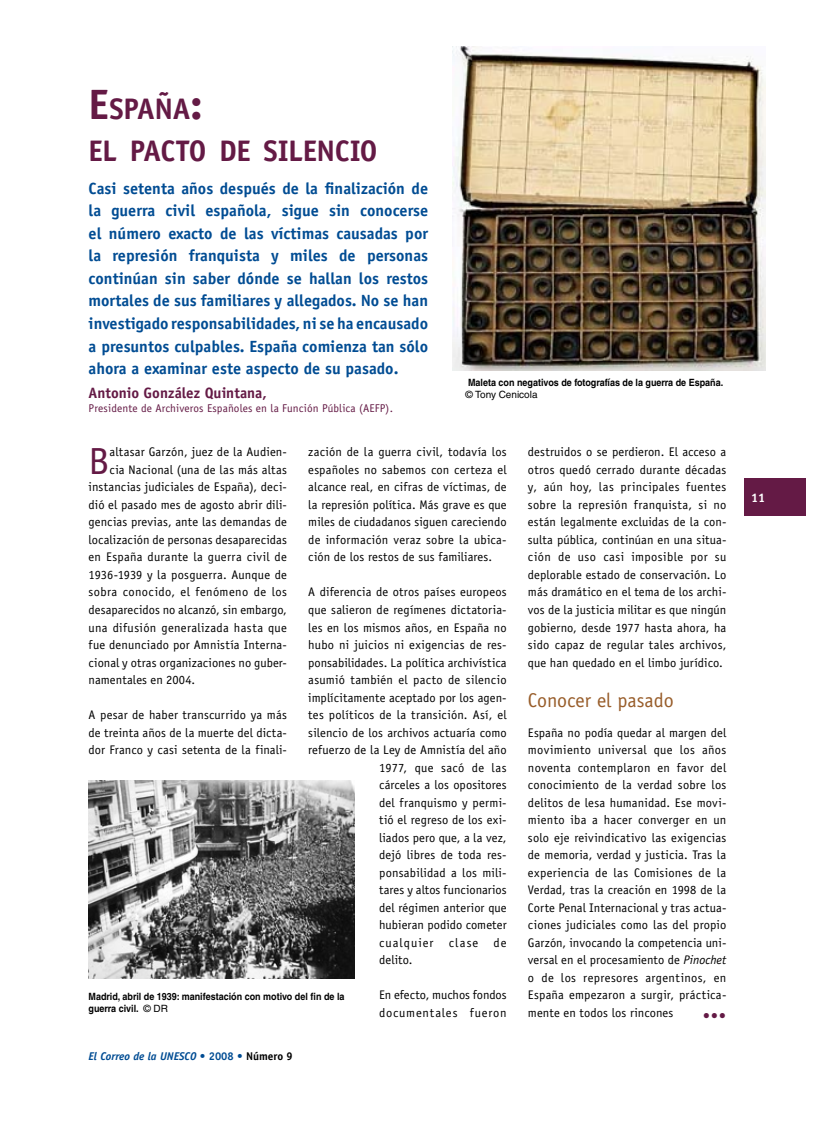
<style>
.page{position:relative;width:815px;height:1124px;background:#fff}
.page>*{position:absolute;margin:0;border:0;box-sizing:border-box;transform-origin:0 0}
.t1{font:37.75px "Officina Sans Std";color:#641a45}
.t2{font:700 29.75px/41.2px "Officina Sans Std";letter-spacing:-.015em;color:#641a45}
.t3{font:20px "Officina Sans Std";letter-spacing:-.005em;color:#985d2a}
.t4{font:17.5px "Wingdings";color:#641a45}
.t5{font:700 16.25px/22.5px "Officina Sans";color:#004c93;text-align:justify}
.t6{font:700 15px "Officina Sans Std";color:#641a45}
.t7{font:12.5px/17.5px "Officina Sans Std";letter-spacing:.01em;color:#000;text-align:justify}
.t8{font:12.5px "Officina Sans Std";letter-spacing:.03em;color:#000}
.t9{font:12.5px/17.5px "Officina Sans Std";letter-spacing:.045em;color:#000}
.t10{font:12.5px "Officina Sans Std";letter-spacing:.085em;color:#000}
.t11{font:700 12.5px "Officina Sans";color:#fff}
.t12{font:11.25px "Officina Sans";letter-spacing:.01em;color:#641a45}
.t13{font:italic 700 11.25px "Officina Sans";color:#004c93}
.t14{font:700 10px/12px "Helvetica LT Std";color:#000;scale:.9 1}
.t15{font:10px "Helvetica LT Std";color:#000}
.s1{font-size:42.5px}
.s2{font-weight:400}
.s3{font-style:normal}
.s4{font-style:normal;color:#000}
.s5{font-style:italic}
</style>
<div class="page">
<div style="left:744px;top:478px;width:61px;height:38px;background:#641a45"></div>
<img style="left:453px;top:46px;width:312px;height:324px">
<img style="left:89px;top:780px;width:265px;height:198px">
<h2 class="t2" style="left:89px;top:88px;width:291px"><span class="s1">E</span>SPAÑA<span class="s1">:<br></span>EL PACTO DE SILENCIO</h2>
<p class="t5" style="left:89px;top:177px;width:341px">Casi setenta años después de la finalización de la guerra civil española, sigue sin conocerse el número exacto de las víctimas causadas por la represión franquista y miles de personas continúan sin saber dónde se hallan los restos mortales de sus familiares y allegados. No se han investigado responsabilidades, ni se ha encausado a presuntos culpables. España comienza tan sólo ahora a examinar este aspecto de su pasado.</p>
<p class="t6" style="left:89px;top:383px;width:180px">Antonio González Quintana,</p>
<p class="t12" style="left:89px;top:401px;width:306px">Presidente de Archiveros Españoles en la Función Pública (AEFP).</p>
<p class="t14" style="left:468px;top:376px;width:285px">Maleta con negativos de fotografías de la guerra de España.</p>
<p class="t15" style="left:466px;top:389px;width:74px">© Tony Cenicola</p>
<h1 class="t1" style="left:89px;top:439px;width:23px">B</h1>
<p class="t7" style="left:110px;top:443px;width:179px">altasar Garzón, juez de la Audien-</p>
<p class="t7" style="left:308px;top:443px;width:200px">zación de la guerra civil, todavía los españoles no sabemos con certeza el alcance real, en cifras de víctimas, de la represión política. Más grave es que miles de ciudadanos siguen careciendo de información veraz sobre la ubica&shy;ción de los restos de sus familiares.</p>
<p class="t7" style="left:308px;top:583px;width:200px">A diferencia de otros países europeos</p>
<p class="t7" style="left:308px;top:601px;width:200px">que salieron de regímenes dictatoria-</p>
<p class="t7" style="left:308px;top:618px;width:200px">les en los mismos años, en España no</p>
<p class="t7" style="left:308px;top:636px;width:200px">hubo ni juicios ni exigencias de res-</p>
<p class="t7" style="left:308px;top:653px;width:200px">ponsabilidades. La política archivística</p>
<p class="t7" style="left:308px;top:671px;width:200px">asumió también el pacto de silencio</p>
<p class="t7" style="left:308px;top:688px;width:200px">implícitamente aceptado por los agen-</p>
<p class="t7" style="left:308px;top:706px;width:200px">tes políticos de la transición. Así, el</p>
<p class="t7" style="left:308px;top:723px;width:200px">silencio de los archivos actuaría como</p>
<p class="t7" style="left:308px;top:741px;width:200px">refuerzo de la Ley de Amnistía del año</p>
<p class="t8" style="left:379px;top:760px;width:129px">1977, que sacó de las</p>
<p class="t7" style="left:379px;top:776px;width:129px">cárceles a los opositores</p>
<p class="t7" style="left:379px;top:793px;width:129px">del franquismo y permi-</p>
<p class="t7" style="left:379px;top:811px;width:129px">tió el regreso de los exi-</p>
<p class="t7" style="left:379px;top:828px;width:129px">liados pero que, a la vez,</p>
<p class="t7" style="left:379px;top:846px;width:129px">dejó libres de toda res-</p>
<p class="t7" style="left:379px;top:863px;width:129px">ponsabilidad a los mili-</p>
<p class="t7" style="left:379px;top:881px;width:129px">tares y altos funcionarios</p>
<p class="t7" style="left:379px;top:898px;width:129px">del régimen anterior que</p>
<p class="t7" style="left:379px;top:916px;width:129px">hubieran podido cometer</p>
<p class="t10" style="left:379px;top:935px;width:129px">cualquier clase de</p>
<p class="t7" style="left:379px;top:951px;width:35px">delito.</p>
<p class="t9" style="left:379px;top:986px;width:129px">En efecto, muchos fondos documentales fueron</p>
<p class="t7" style="left:110px;top:461px;width:179px">cia Nacional (una de las más altas</p>
<p class="t7" style="left:89px;top:478px;width:200px">instancias judiciales de España), deci-</p>
<p class="t7" style="left:89px;top:496px;width:200px">dió el pasado mes de agosto abrir dili-</p>
<p class="t7" style="left:89px;top:513px;width:200px">gencias previas, ante las demandas de</p>
<p class="t7" style="left:89px;top:531px;width:200px">localización de personas desaparecidas</p>
<p class="t7" style="left:89px;top:548px;width:200px">en España durante la guerra civil de</p>
<p class="t7" style="left:89px;top:566px;width:200px">1936-1939 y la posguerra. Aunque de</p>
<p class="t8" style="left:89px;top:585px;width:200px">sobra conocido, el fenómeno de los</p>
<p class="t7" style="left:89px;top:601px;width:200px">desaparecidos no alcanzó, sin embargo,</p>
<p class="t7" style="left:89px;top:618px;width:200px">una difusión generalizada hasta que</p>
<p class="t7" style="left:89px;top:636px;width:200px">fue denunciado por Amnistía Interna-</p>
<p class="t7" style="left:89px;top:653px;width:200px">cional y otras organizaciones no guber-</p>
<p class="t7" style="left:89px;top:671px;width:108px">namentales en 2004.</p>
<p class="t7" style="left:89px;top:706px;width:200px">A pesar de haber transcurrido ya más de treinta años de la muerte del dicta&shy;dor Franco y casi setenta de la finali-</p>
<p class="t14" style="left:89px;top:990px;width:286px">Madrid, abril de 1939: manifestación con motivo del fin de la guerra civil. <span class="s2">© DR</span></p>
<p class="t13" style="left:89px;top:1049px;width:206px">El Correo de la UNESCO <span class="s3">• 2008 •</span> <span class="s4">Número 9</span></p>
<p class="t7" style="left:528px;top:443px;width:200px">destruidos o se perdieron. El acceso a otros quedó cerrado durante décadas y, aún hoy, las principales fuentes sobre la represión franquista, si no están legalmente excluidas de la con&shy;sulta pública, continúan en una situa&shy;ción de uso casi imposible por su deplorable estado de conservación. Lo más dramático en el tema de los archi&shy;vos de la justicia militar es que ningún gobierno, desde 1977 hasta ahora, ha sido capaz de regular tales archivos, que han quedado en el limbo jurídico.</p>
<h3 class="t3" style="left:528px;top:688px;width:147px">Conocer el pasado</h3>
<p class="t7" style="left:528px;top:723px;width:200px">España no podía quedar al margen del movimiento universal que los años noventa contemplaron en favor del conocimiento de la verdad sobre los delitos de lesa humanidad. Ese movi&shy;miento iba a hacer converger en un solo eje reivindicativo las exigencias de memoria, verdad y justicia. Tras la experiencia de las Comisiones de la Verdad, tras la creación en 1998 de la Corte Penal Internacional y tras actua&shy;ciones judiciales como las del propio Garzón, invocando la competencia uni&shy;versal en el procesamiento de <span class="s5">Pinochet </span>o de los represores argentinos, en España empezaron a surgir, práctica&shy;mente en todos los rincones</p>
<h3 class="t4" style="left:702px;top:1005px;width:25px">•••</h3>
<p class="t11" style="left:751px;top:490px;width:15px">11</p>
</div>
